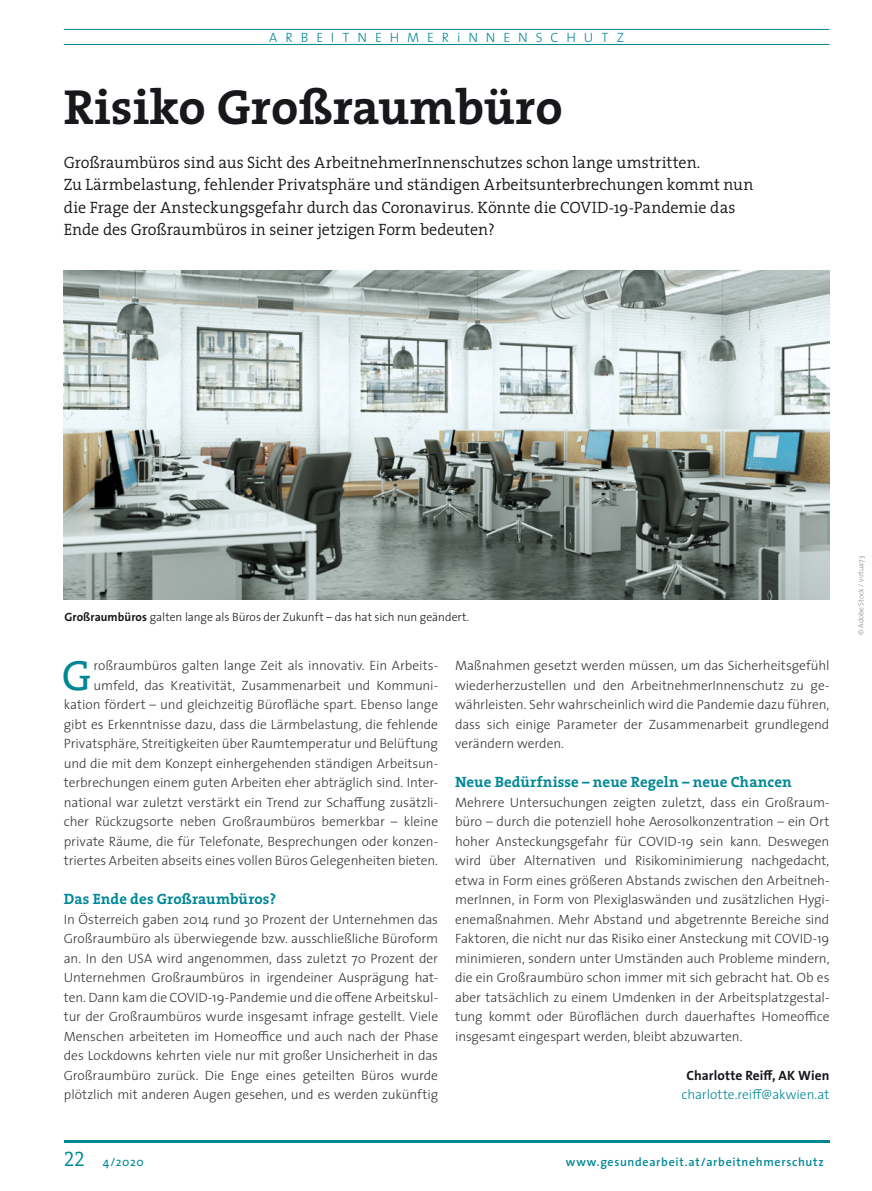
<style>
.page{position:relative;width:872px;height:1191px;background:#fff}
.page>*{position:absolute;margin:0;border:0;box-sizing:border-box;transform-origin:0 0}
.t1{font:700 49.5px "The Serif";color:#1a171c}
.t2{font:42.45px "The Serif";color:#008795}
.t3{font:300 16.5px/22.5px "The Serif";letter-spacing:-.005em;color:#1a171c}
.t4{font:700 15px "The Serif";letter-spacing:.005em;color:#008795}
.t5{font:300 13.5px/19.5px "The Sans";letter-spacing:-.005em;color:#38373a;text-align:justify}
.t6{font:300 13.5px "The Sans";letter-spacing:-.005em;color:#008795}
.t7{font:300 13.5px "The Sans";letter-spacing:.59em;color:#008795}
.t8{font:700 13.5px "The Sans";letter-spacing:.005em;color:#1a171c}
.t9{font:300 12px "The Sans";letter-spacing:-.005em;color:#1a171c}
.t10{font:600 12px "The Sans";letter-spacing:.06em;color:#008795}
.t11{font:12px "The Sans";color:#008795}
.t12{font:300 7.5px "The Sans";color:#888785}
.s1{font-weight:700}
.s2{font-family:"The Serif Semi Light Caps";font-size:21px}
</style>
<div class="page">
<hr style="left:64px;top:1140px;width:765px;height:2px;background:#008795">
<hr style="left:64px;top:29px;width:765px;height:1px;background:#008795">
<hr style="left:64px;top:44px;width:765px;height:1px;background:#008795">
<img style="left:64px;top:270px;width:765px;height:329px">
<p class="t7" style="left:269px;top:26px;width:356px">ARBEITNEHMERiNNENSCHUTZ</p>
<h1 class="t1" style="left:64px;top:66px;width:500px">Risiko Großraumbüro</h1>
<p class="t3" style="left:64px;top:150px;width:691px">Großraumbüros sind aus Sicht des ArbeitnehmerInnenschutzes schon lange umstritten.<br>Zu Lärmbelastung, fehlender Privatsphäre und ständigen Arbeitsunterbrechungen kommt nun die Frage der Ansteckungsgefahr durch das Coronavirus. Könnte die COVID-19-Pandemie das Ende des Großraumbüros in seiner jetzigen Form bedeuten?</p>
<p class="t9" style="left:64px;top:607px;width:406px"><span class="s1">Großraumbüros</span> galten lange als Büros der Zukunft – das hat sich nun geändert.</p>
<p class="t5" style="left:64px;top:655px;width:376px;text-align:right">roßraumbüros galten lange Zeit als innovativ. Ein Arbeits&shy;umfeld, das Kreativität, Zusammenarbeit und Kommuni&shy;kation fördert – und gleichzeitig Bürofläche spart. Ebenso lange gibt es Erkenntnisse dazu, dass die Lärmbelastung, die fehlende Privatsphäre, Streitigkeiten über Raumtemperatur und Belüftung und die mit dem Konzept einhergehenden ständigen Arbeitsun&shy;terbrechungen einem guten Arbeiten eher abträglich sind. Inter&shy;national war zuletzt verstärkt ein Trend zur Schaffung zusätzli&shy;cher Rückzugsorte neben Großraumbüros bemerkbar – kleine private Räume, die für Telefonate, Besprechungen oder konzen&shy;triertes Arbeiten abseits eines vollen Büros Gelegenheiten bieten.</p>
<p class="t4" style="left:64px;top:886px;width:214px">Das Ende des Großraumbüros?</p>
<p class="t5" style="left:64px;top:909px;width:376px">In Österreich gaben 2014 rund 30 Prozent der Unternehmen das Großraumbüro als überwiegende bzw. ausschließliche Büroform an. In den USA wird angenommen, dass zuletzt 70 Prozent der Unternehmen Großraumbüros in irgendeiner Ausprägung hat&shy;ten. Dann kam die COVID-19-Pandemie und die offene Arbeitskul&shy;tur der Großraumbüros wurde insgesamt infrage gestellt. Viele Menschen arbeiteten im Homeoffice und auch nach der Phase des Lockdowns kehrten viele nur mit großer Unsicherheit in das Großraumbüro zurück. Die Enge eines geteilten Büros wurde plötzlich mit anderen Augen gesehen, und es werden zukünftig</p>
<h2 class="t2" style="left:62px;top:640px;width:31px">G</h2>
<p class="t5" style="left:455px;top:655px;width:376px">Maßnahmen gesetzt werden müssen, um das Sicherheitsgefühl wiederherzustellen und den ArbeitnehmerInnenschutz zu ge&shy;währleisten. Sehr wahrscheinlich wird die Pandemie dazu führen, dass sich einige Parameter der Zusammenarbeit grundlegend verändern werden.</p>
<p class="t4" style="left:455px;top:769px;width:338px">Neue Bedürfnisse – neue Regeln – neue Chancen</p>
<p class="t5" style="left:455px;top:792px;width:376px">Mehrere Untersuchungen zeigten zuletzt, dass ein Großraum&shy;büro – durch die potenziell hohe Aerosolkonzentration – ein Ort hoher Ansteckungsgefahr für COVID-19 sein kann. Deswegen wird über Alternativen und Risikominimierung nachgedacht, etwa in Form eines größeren Abstands zwischen den Arbeitneh&shy;merInnen, in Form von Plexiglaswänden und zusätzlichen Hygi&shy;enemaßnahmen. Mehr Abstand und abgetrennte Bereiche sind Faktoren, die nicht nur das Risiko einer Ansteckung mit COVID-19 minimieren, sondern unter Umständen auch Probleme mindern, die ein Großraumbüro schon immer mit sich gebracht hat. Ob es aber tatsächlich zu einem Umdenken in der Arbeitsplatzgestal&shy;tung kommt oder Büroflächen durch dauerhaftes Homeoffice insgesamt eingespart werden, bleibt abzuwarten.</p>
<p class="t8" style="left:686px;top:1064px;width:144px">Charlotte Reiff, AK Wien</p>
<p class="t6" style="left:681px;top:1083px;width:149px">charlotte.reiff@akwien.at</p>
<p class="t11" style="left:64px;top:1151px;width:81px"><span class="s2">22</span> 4/2020</p>
<p class="t10" style="left:566px;top:1151px;width:259px">www.gesundearbeit.at/arbeitnehmerschutz</p>
<p class="t12" style="left:854px;top:635px;width:81px;rotate:-90deg">© Adobe Stock / virtua73</p>
</div>
